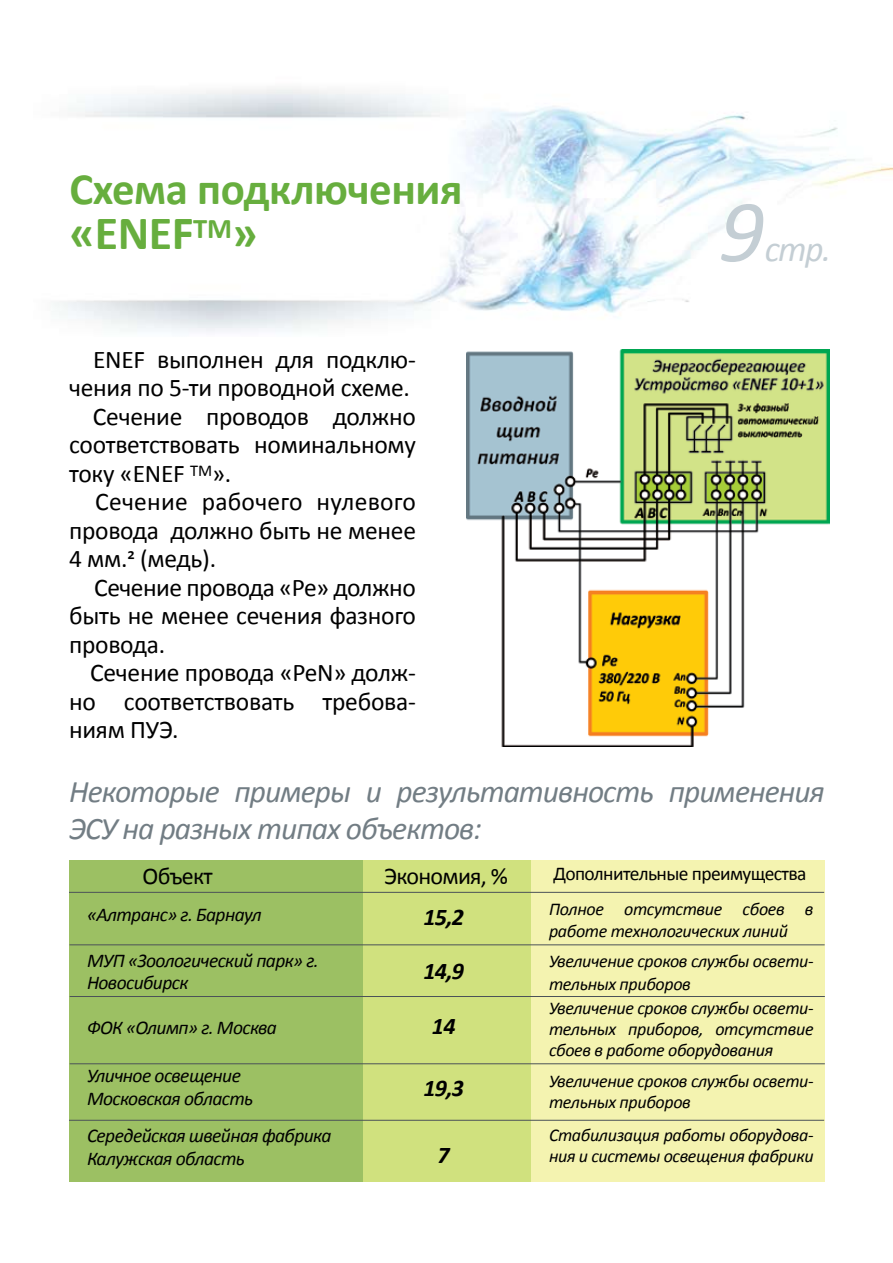
<style>
.page{position:relative;width:893px;height:1263px;background:#fff}
.page>*{position:absolute;margin:0;border:0;box-sizing:border-box;transform-origin:0 0}
.t1{font:italic 89.25px "Calibri";color:#c4ced4}
.t2{font:700 48px "Calibri";color:#67ae3e}
.t3{font:700 45px "Calibri";letter-spacing:-.01em;color:#67ae3e}
.t4{font:italic 36px "Calibri";color:#c4ced4}
.t5{font:italic 31.5px/37.8px "Calibri";letter-spacing:-.03em;color:#727d84}
.t6{font:25.5px "Calibri";letter-spacing:-.01em;color:#000}
.t7{font:25.5px "Calibri";letter-spacing:.01em;color:#000}
.t8{font:24px "Calibri";letter-spacing:-.03em;color:#000}
.t9{font:italic 700 24px "Calibri";letter-spacing:-.03em;color:#000}
.t10{font:italic 19.5px/22.5px "Calibri";letter-spacing:-.03em;color:#000}
.t11{font:19.5px "Calibri";letter-spacing:-.03em;color:#000}
.t12{font:italic 18px/21px "Calibri";letter-spacing:-.02em;color:#000}
</style>
<div class="page">
<img style="left:53px;top:88px;width:840px;height:265px">
<div style="left:69px;top:861px;width:756px;height:321px;background:#9cc063"></div>
<div style="left:363px;top:861px;width:169px;height:321px;background:#d0e17e"></div>
<div style="left:531px;top:861px;width:294px;height:321px;background:#f4f3b0"></div>
<hr style="left:69px;top:892px;width:755px;height:1px;background:#4b5258">
<hr style="left:69px;top:944px;width:756px;height:1px;background:#4b5258">
<hr style="left:70px;top:996px;width:755px;height:1px;background:#4b5258">
<hr style="left:70px;top:1063px;width:755px;height:1px;background:#4b5258">
<hr style="left:69px;top:1120px;width:755px;height:1px;background:#4b5258">
<img style="left:466px;top:350px;width:363px;height:396px">
<h3 class="t3" style="left:69px;top:161px;width:395px">Схема подключения</h3>
<h2 class="t2" style="left:69px;top:203px;width:190px">«ENEF<sup>TM</sup>»</h2>
<h3 class="t6" style="left:93px;top:343px;width:324px">ENEF выполнен для подклю-</h3>
<h3 class="t6" style="left:69px;top:372px;width:342px">чения по 5-ти проводной схеме.</h3>
<h3 class="t6" style="left:93px;top:400px;width:325px">Сечение проводов должно</h3>
<h3 class="t6" style="left:69px;top:429px;width:348px">соответствовать номинальному</h3>
<h3 class="t6" style="left:69px;top:457px;width:164px">току «ENEF <sup>ТМ</sup>».</h3>
<h3 class="t7" style="left:95px;top:486px;width:322px">Сечение рабочего нулевого</h3>
<h3 class="t6" style="left:69px;top:514px;width:349px">провода должно быть не менее</h3>
<h3 class="t6" style="left:69px;top:543px;width:149px">4 мм.2 (медь).</h3>
<h3 class="t6" style="left:94px;top:571px;width:323px">Сечение провода «Ре» должно</h3>
<h3 class="t6" style="left:69px;top:600px;width:349px">быть не менее сечения фазного</h3>
<h3 class="t6" style="left:69px;top:628px;width:98px">провода.</h3>
<h3 class="t6" style="left:90px;top:657px;width:327px">Сечение провода «PeN» долж-</h3>
<h3 class="t6" style="left:69px;top:685px;width:348px">но соответствовать требова-</h3>
<h3 class="t6" style="left:69px;top:714px;width:111px">ниям ПУЭ.</h3>
<h1 class="t1" style="left:719px;top:171px;width:47px">9</h1>
<h3 class="t4" style="left:765px;top:225px;width:68px">стр.</h3>
<h3 class="t5" style="left:69px;top:771px;width:757px">Некоторые примеры и результативность применения<br>ЭСУ на разных типах объектов:</h3>
<h3 class="t8" style="left:142px;top:860px;width:72px">Объект</h3>
<h3 class="t8" style="left:384px;top:860px;width:126px">Экономия, %</h3>
<p class="t11" style="left:554px;top:861px;width:254px">Дополнительные преимущества</p>
<p class="t10" style="left:87px;top:903px;width:176px">«Алтранс» г. Барнаул</p>
<p class="t10" style="left:87px;top:948px;width:233px">МУП «Зоологический парк» г.<br>Новосибирск</p>
<p class="t10" style="left:87px;top:1015px;width:191px">ФОК «Олимп» г. Москва</p>
<p class="t10" style="left:87px;top:1063px;width:168px">Уличное освещение<br>Московская область</p>
<p class="t10" style="left:87px;top:1123px;width:246px">Середейская швейная фабрика<br>Калужская область</p>
<p class="t12" style="left:549px;top:897px;width:266px;line-height:22.5px">Полное отсутствие сбоев в работе технологических линий</p>
<p class="t12" style="left:549px;top:949px;width:266px;line-height:23.2px">Увеличение сроков службы освети&shy;тельных приборов<br>Увеличение сроков службы освети-</p>
<p class="t12" style="left:549px;top:1017px;width:266px">тельных приборов, отсутствие сбоев в работе оборудования</p>
<p class="t12" style="left:549px;top:1070px;width:266px">Увеличение сроков службы освети&shy;тельных приборов</p>
<p class="t12" style="left:549px;top:1124px;width:266px">Стабилизация работы оборудова&shy;ния и системы освещения фабрики</p>
<h3 class="t9" style="left:423px;top:902px;width:42px">15,2</h3>
<h3 class="t9" style="left:423px;top:956px;width:42px">14,9</h3>
<h3 class="t9" style="left:432px;top:1011px;width:25px">14</h3>
<h3 class="t9" style="left:423px;top:1073px;width:42px">19,3</h3>
<h3 class="t9" style="left:438px;top:1140px;width:14px">7</h3>
</div>
